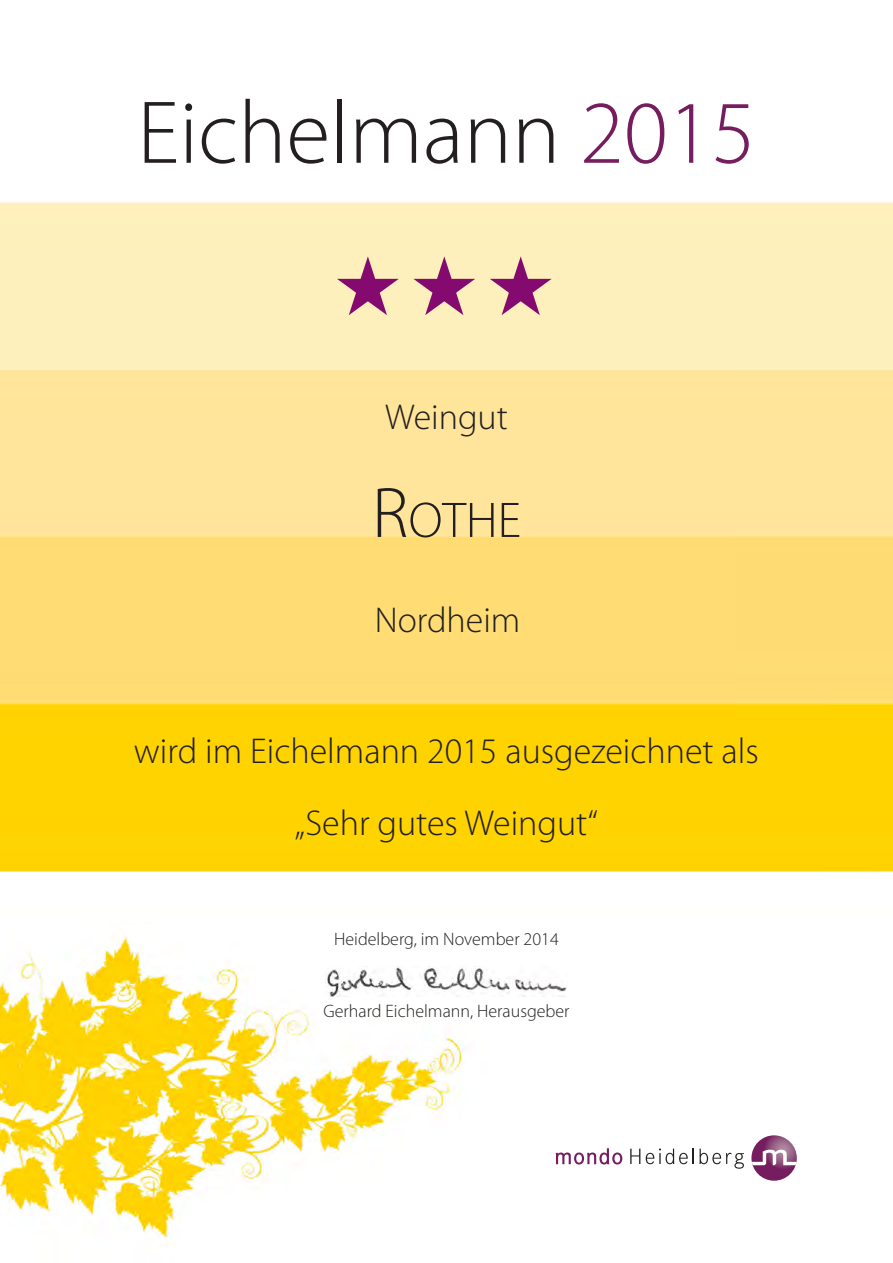
<style>
.page{position:relative;width:893px;height:1263px;background:#fff}
.page>*{position:absolute;margin:0;border:0;box-sizing:border-box;transform-origin:0 0}
.t1{font:300 90px "Myriad Pro";color:#231f20}
.t2{font:300 50.4px "Myriad Pro";color:#231f20}
.t3{font:300 36px/72px "Myriad Pro";color:#231f20;text-align:center}
.t4{font:300 18px "Myriad Pro";color:#231f20}
.s1{color:#751d5f}
.s2{font-size:72px}
</style>
<div class="page">
<img style="left:0;top:202px;width:893px;height:1036px">
<svg style="left:751px;top:1135px;width:46px;height:46px"></svg>
<svg style="left:556px;top:1148px;width:66px;height:16px"></svg>
<svg style="left:646px;top:1148px;width:98px;height:21px"></svg>
<svg style="left:630px;top:1148px;width:10px;height:16px"></svg>
<svg style="left:752px;top:1150px;width:44px;height:15px"></svg>
<img style="left:325px;top:967px;width:243px;height:29px">
<div style="left:337px;top:255px;width:62px;height:60px;background:#fef0bc"></div>
<div style="left:413px;top:255px;width:62px;height:60px;background:#fef0bc"></div>
<div style="left:490px;top:255px;width:62px;height:60px;background:#fef0bc"></div>
<h1 class="t1" style="left:137px;top:83px;width:620px">Eichelmann <span class="s1">2015</span></h1>
<p class="t3" style="left:385px;top:381px;width:124px">Weingut</p>
<h2 class="t2" style="left:372px;top:492px;width:151px"><span class="s2">R</span>othe</h2>
<p class="t3" style="left:375px;top:585px;width:147px">Nordheim</p>
<p class="t3" style="left:134px;top:716px;width:626px">wird im Eichelmann 2015 ausgezeichnet als „Sehr gutes Weingut“</p>
<p class="t4" style="left:334px;top:929px;width:226px">Heidelberg, im November 2014</p>
<p class="t4" style="left:323px;top:1001px;width:248px">Gerhard Eichelmann, Herausgeber</p>
</div>
